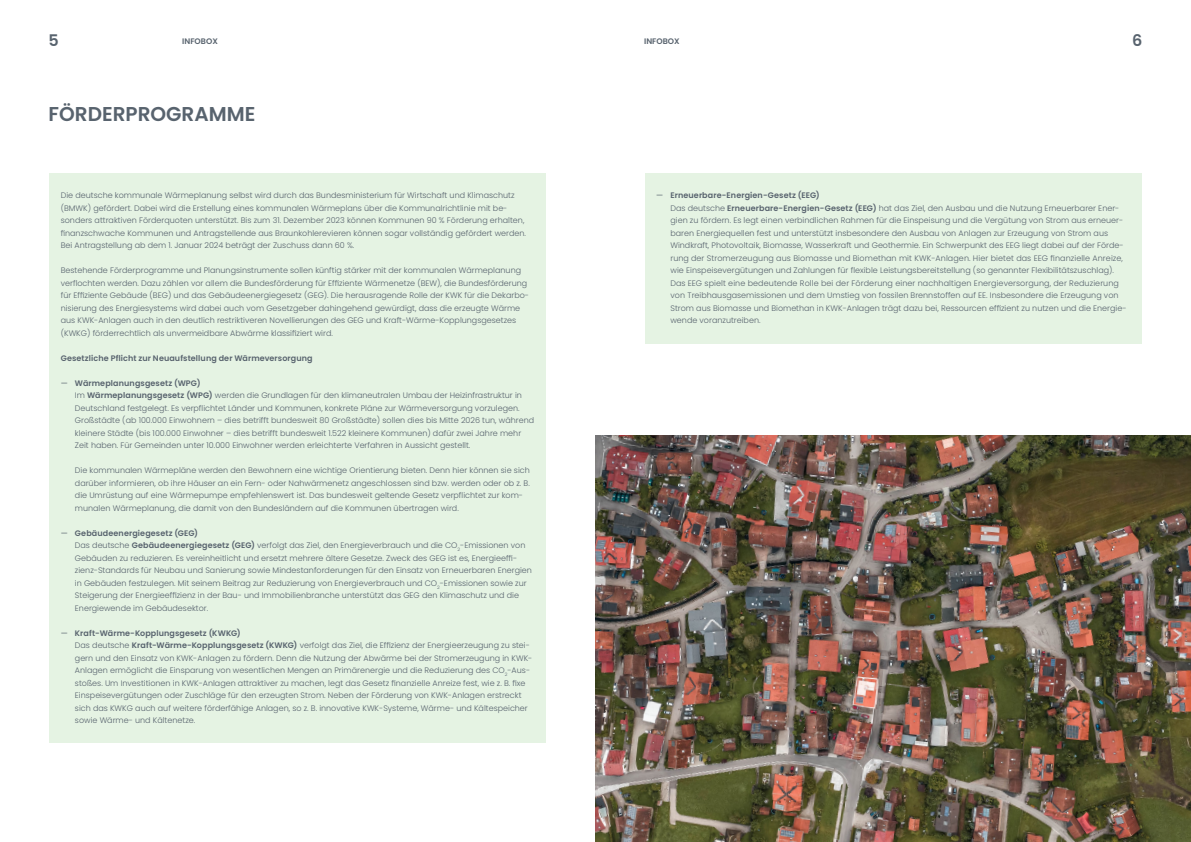
<style>
.page{position:relative;width:1191px;height:842px;background:#fff}
.page>*{position:absolute;margin:0;border:0;box-sizing:border-box;transform-origin:0 0}
.t1{font:600 20px "Poppins";color:#58636e}
.t2{font:600 16px "Poppins";color:#58636e}
.t3{font:300 8px/12.5px "Poppins";color:#58636e}
.t4{font:600 8px "Poppins";letter-spacing:.01em;color:#58636e}
.s1{font-weight:400}
.s2{font-weight:600}
</style>
<div class="page">
<div style="left:49px;top:173px;width:497px;height:95px;background:#e5f3e3"></div>
<div style="left:49px;top:248px;width:497px;height:108px;background:#e5f3e3"></div>
<div style="left:49px;top:335px;width:497px;height:46px;background:#e5f3e3"></div>
<div style="left:49px;top:360px;width:497px;height:171px;background:#e5f3e3"></div>
<div style="left:49px;top:510px;width:497px;height:121px;background:#e5f3e3"></div>
<div style="left:49px;top:610px;width:497px;height:133px;background:#e5f3e3"></div>
<div style="left:645px;top:173px;width:496px;height:170px;background:#e5f3e3"></div>
<img style="left:595px;top:436px;width:596px;height:406px">
<h2 class="t2" style="left:49px;top:32px;width:12px">5</h2>
<p class="t4" style="left:182px;top:37px;width:37px">INFOBOX</p>
<p class="t4" style="left:644px;top:37px;width:37px">INFOBOX</p>
<h2 class="t2" style="left:1132px;top:32px;width:12px">6</h2>
<h1 class="t1" style="left:49px;top:103px;width:208px">FÖRDERPROGRAMME</h1>
<p class="t3" style="left:61px;top:189px;width:467px">Die deutsche kommunale Wärmeplanung selbst wird durch das Bundesministerium für Wirtschaft und Klimaschutz (BMWK) gefördert. Dabei wird die Erstellung eines kommunalen Wärmeplans über die Kommunalrichtlinie mit be&shy;sonders attraktiven Förderquoten unterstützt. Bis zum 31. Dezember 2023 können Kommunen 90 % Förderung erhalten, finanzschwache Kommunen und Antragstellende aus Braunkohlerevieren können sogar vollständig gefördert werden.<br>Bei Antragstellung ab dem 1. Januar 2024 beträgt der Zuschuss dann 60 %.</p>
<p class="t3" style="left:61px;top:264px;width:470px">Bestehende Förderprogramme und Planungsinstrumente sollen künftig stärker mit der kommunalen Wärmeplanung verflochten werden. Dazu zählen vor allem die Bundesförderung für Effiziente Wärmenetze (BEW), die Bundesförderung für Effiziente Gebäude (BEG) und das Gebäudeenergiegesetz (GEG). Die herausragende Rolle der KWK für die Dekarbo&shy;nisierung des Energiesystems wird dabei auch vom Gesetzgeber dahingehend gewürdigt, dass die erzeugte Wärme aus KWK-Anlagen auch in den deutlich restriktiveren Novellierungen des GEG und Kraft-Wärme-Kopplungsgesetzes (KWKG) förderrechtlich als unvermeidbare Abwärme klassifiziert wird.</p>
<p class="t4" style="left:61px;top:353px;width:253px">Gesetzliche Pflicht zur Neuaufstellung der Wärmeversorgung</p>
<p class="t3" style="left:75px;top:377px;width:461px;text-indent:-14px"><span class="s1">—</span> <span class="s2">Wärmeplanungsgesetz (WPG)<br></span>Im <span class="s2">Wärmeplanungsgesetz (WPG)</span> werden die Grundlagen für den klimaneutralen Umbau der Heizinfrastruktur in Deutschland festgelegt. Es verpflichtet Länder und Kommunen, konkrete Pläne zur Wärmeversorgung vorzulegen.<br>Großstädte (ab 100.000 Einwohnern – dies betrifft bundesweit 80 Großstädte) sollen dies bis Mitte 2026 tun, während kleinere Städte (bis 100.000 Einwohner – dies betrifft bundesweit 1.522 kleinere Kommunen) dafür zwei Jahre mehr Zeit haben. Für Gemeinden unter 10.000 Einwohner werden erleichterte Verfahren in Aussicht gestellt.</p>
<p class="t3" style="left:75px;top:464px;width:456px">Die kommunalen Wärmepläne werden den Bewohnern eine wichtige Orientierung bieten. Denn hier können sie sich darüber informieren, ob ihre Häuser an ein Fern- oder Nahwärmenetz angeschlossen sind bzw. werden oder ob z. B. die Umrüstung auf eine Wärmepumpe empfehlenswert ist. Das bundesweit geltende Gesetz verpflichtet zur kom&shy;munalen Wärmeplanung, die damit von den Bundesländern auf die Kommunen übertragen wird.</p>
<p class="t3" style="left:75px;top:527px;width:458px;text-indent:-14px"><span class="s1">—</span> <span class="s2">Gebäudeenergiegesetz (GEG)<br></span>Das deutsche <span class="s2">Gebäudeenergiegesetz (GEG)</span> verfolgt das Ziel, den Energieverbrauch und die CO<sub>2</sub>-Emissionen von Gebäuden zu reduzieren. Es vereinheitlicht und ersetzt mehrere ältere Gesetze. Zweck des GEG ist es, Energieeffi&shy;zienz-Standards für Neubau und Sanierung sowie Mindestanforderungen für den Einsatz von Erneuerbaren Energien in Gebäuden festzulegen. Mit seinem Beitrag zur Reduzierung von Energieverbrauch und CO<sub>2</sub>-Emissionen sowie zur Steigerung der Energieeffizienz in der Bau- und Immobilienbranche unterstützt das GEG den Klimaschutz und die Energiewende im Gebäudesektor.</p>
<p class="t3" style="left:75px;top:627px;width:459px;text-indent:-14px"><span class="s1">—</span> <span class="s2">Kraft-Wärme-Kopplungsgesetz (KWKG)<br></span>Das deutsche <span class="s2">Kraft-Wärme-Kopplungsgesetz (KWKG)</span> verfolgt das Ziel, die Effizienz der Energieerzeugung zu stei&shy;gern und den Einsatz von KWK-Anlagen zu fördern. Denn die Nutzung der Abwärme bei der Stromerzeugung in KWK-Anlagen ermöglicht die Einsparung von wesentlichen Mengen an Primärenergie und die Reduzierung des CO<sub>2</sub>-Aus&shy;stoßes. Um Investitionen in KWK-Anlagen attraktiver zu machen, legt das Gesetz finanzielle Anreize fest, wie z. B. fixe Einspeisevergütungen oder Zuschläge für den erzeugten Strom. Neben der Förderung von KWK-Anlagen erstreckt sich das KWKG auch auf weitere förderfähige Anlagen, so z. B. innovative KWK-Systeme, Wärme- und Kältespeicher sowie Wärme- und Kältenetze.</p>
<p class="t3" style="left:670px;top:189px;width:457px;text-indent:-14px"><span class="s1">—</span> <span class="s2">Erneuerbare-Energien-Gesetz (EEG)<br></span>Das deutsche <span class="s2">Erneuerbare-Energien-Gesetz (EEG)</span> hat das Ziel, den Ausbau und die Nutzung Erneuerbarer Ener&shy;gien zu fördern. Es legt einen verbindlichen Rahmen für die Einspeisung und die Vergütung von Strom aus erneuer&shy;baren Energiequellen fest und unterstützt insbesondere den Ausbau von Anlagen zur Erzeugung von Strom aus Windkraft, Photovoltaik, Biomasse, Wasserkraft und Geothermie. Ein Schwerpunkt des EEG liegt dabei auf der Förde&shy;rung der Stromerzeugung aus Biomasse und Biomethan mit KWK-Anlagen. Hier bietet das EEG finanzielle Anreize, wie Einspeisevergütungen und Zahlungen für flexible Leistungsbereitstellung (so genannter Flexibilitätszuschlag).<br>Das EEG spielt eine bedeutende Rolle bei der Förderung einer nachhaltigen Energieversorgung, der Reduzierung von Treibhausgasemissionen und dem Umstieg von fossilen Brennstoffen auf EE. Insbesondere die Erzeugung von Strom aus Biomasse und Biomethan in KWK-Anlagen trägt dazu bei, Ressourcen effizient zu nutzen und die Energie&shy;wende voranzutreiben.</p>
</div>
